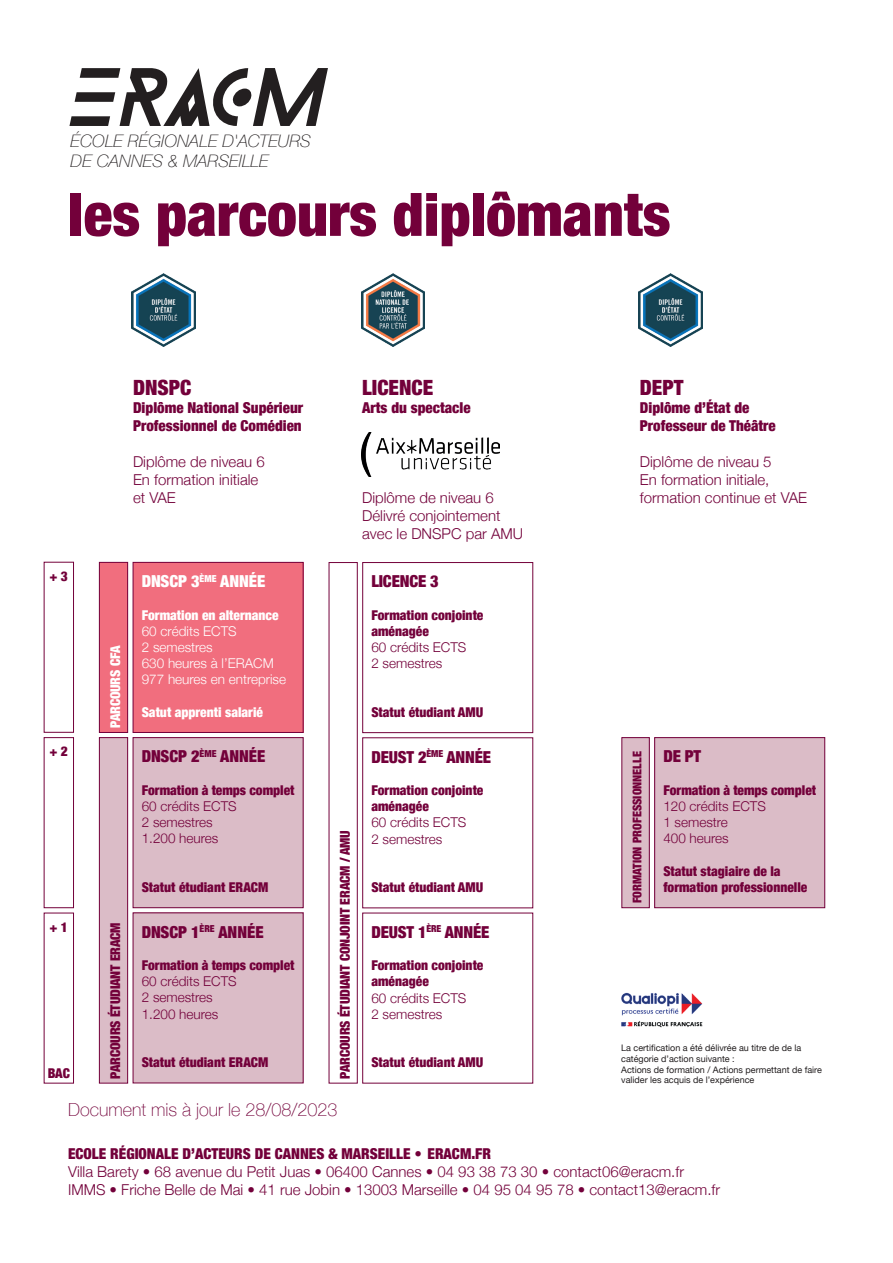
<style>
.page{position:relative;width:893px;height:1263px;background:#fff}
.page>*{position:absolute;margin:0;border:0;box-sizing:border-box;transform-origin:0 0}
.t1{font:900 condensed 60px "Helvetica Neue";color:#73003a}
.t2{font:900 condensed 21px "Helvetica Neue";color:#73003a}
.t3{font:100 18px "Helvetica Neue";color:#73003a}
.t4{font:italic 100 17.25px/20.7px "Helvetica Neue";color:#231f20}
.t5{font:900 condensed 16.5px "Helvetica Neue";letter-spacing:-.01em;color:#73003a}
.t6{font:900 condensed 16.5px "Helvetica Neue";letter-spacing:-.005em;color:#fff}
.t7{font:300 15px/18px "Helvetica Neue";color:#73003a}
.t8{font:900 condensed 15px/18px "Helvetica Neue";color:#73003a}
.t9{font:900 condensed 13.5px/16.2px "Helvetica Neue";color:#73003a}
.t10{font:300 13.5px/16.2px "Helvetica Neue";color:#73003a}
.t11{font:300 13.5px/16.2px "Helvetica Neue";color:#fff}
.t12{font:900 condensed 13.5px "Helvetica Neue";color:#fff}
.t13{font:900 condensed 12px "Helvetica Neue";color:#73003a}
.t14{font:9px/10.8px "Helvetica Neue";color:#231f20}
</style>
<div class="page">
<svg style="left:69px;top:68px;width:259px;height:58px"></svg>
<div style="left:655px;top:738px;width:170px;height:170px;background:#dbbcc7"></div>
<div style="left:654px;top:737px;width:171px;height:171px;border:1px solid #73003a"></div>
<div style="left:622px;top:738px;width:27px;height:170px;background:#dbbcc7"></div>
<img style="left:639px;top:273px;width:63px;height:73px">
<div style="left:133px;top:913px;width:170px;height:170px;background:#dbbcc7"></div>
<div style="left:133px;top:738px;width:170px;height:170px;background:#dbbcc7"></div>
<div style="left:133px;top:737px;width:170px;height:171px;border:1px solid #73003a"></div>
<div style="left:133px;top:562px;width:170px;height:170px;background:#f16e7e"></div>
<div style="left:133px;top:562px;width:170px;height:171px;border:1px solid #73003a"></div>
<div style="left:99px;top:738px;width:29px;height:345px;background:#dbbcc7"></div>
<div style="left:99px;top:737px;width:29px;height:346px;border:1px solid #73003a"></div>
<div style="left:99px;top:562px;width:29px;height:170px;background:#f16e7e"></div>
<div style="left:99px;top:562px;width:29px;height:171px;border:1px solid #73003a"></div>
<img style="left:132px;top:273px;width:63px;height:73px">
<div style="left:362px;top:562px;width:171px;height:171px;border:1px solid #73003a"></div>
<img style="left:362px;top:273px;width:63px;height:73px">
<img style="left:362px;top:433px;width:137px;height:43px">
<img style="left:621px;top:992px;width:82px;height:36px">
<div style="left:44px;top:913px;width:30px;height:170px;border:1px solid #73003a"></div>
<div style="left:44px;top:737px;width:30px;height:171px;border:1px solid #73003a"></div>
<div style="left:44px;top:562px;width:30px;height:170px;border:1px solid #73003a"></div>
<p class="t4" style="left:71px;top:129px;width:242px">ÉCOLE RÉGIONALE D'ACTEURS<br>DE CANNES &amp; MARSEILLE</p>
<h1 class="t1" style="left:68px;top:165px;width:604px">les parcours diplômants</h1>
<h2 class="t2" style="left:133px;top:370px;width:60px">DNSPC</h2>
<p class="t8" style="left:133px;top:398px;width:172px">Diplôme National Supérieur<br>Professionnel de Comédien</p>
<p class="t7" style="left:133px;top:452px;width:133px">Diplôme de niveau 6<br>En formation initiale et VAE</p>
<h2 class="t2" style="left:362px;top:370px;width:73px">LICENCE</h2>
<p class="t8" style="left:362px;top:398px;width:110px">Arts du spectacle</p>
<p class="t7" style="left:362px;top:488px;width:162px">Diplôme de niveau 6<br>Délivré conjointement avec le DNSPC par AMU</p>
<h2 class="t2" style="left:640px;top:370px;width:45px">DEPT</h2>
<p class="t8" style="left:640px;top:398px;width:137px">Diplôme d’État de<br>Professeur de Théâtre</p>
<p class="t7" style="left:640px;top:452px;width:169px">Diplôme de niveau 5<br>En formation initiale, formation continue et VAE</p>
<p class="t9" style="left:50px;top:567px;width:20px">+ 3</p>
<p class="t12" style="left:104px;top:728px;width:84px;rotate:-90deg">PARCOURS CFA</p>
<p class="t6" style="left:142px;top:568px;width:125px">DNSCP 3<sup>ÈME</sup> ANNÉE</p>
<p class="t12" style="left:142px;top:604px;width:138px">Formation en alternance</p>
<p class="t11" style="left:142px;top:622px;width:146px">60 crédits ECTS<br>2 semestres<br>630 heures à l’ERACM<br>977 heures en entreprise</p>
<p class="t12" style="left:142px;top:701px;width:123px">Satut apprenti salarié</p>
<p class="t5" style="left:371px;top:568px;width:69px">LICENCE 3</p>
<p class="t9" style="left:371px;top:606px;width:114px">Formation conjointe aménagée</p>
<p class="t10" style="left:371px;top:638px;width:97px">60 crédits ECTS<br>2 semestres</p>
<p class="t9" style="left:371px;top:703px;width:113px">Statut étudiant AMU</p>
<p class="t9" style="left:50px;top:743px;width:20px">+ 2</p>
<p class="t9" style="left:50px;top:918px;width:20px">+ 1</p>
<p class="t9" style="left:48px;top:1064px;width:24px">BAC</p>
<p class="t9" style="left:106px;top:1079px;width:158px;rotate:-90deg">PARCOURS ÉTUDIANT ERACM</p>
<p class="t5" style="left:142px;top:743px;width:125px">DNSCP 2<sup>ÈME</sup> ANNÉE</p>
<p class="t9" style="left:142px;top:781px;width:154px">Formation à temps complet</p>
<p class="t10" style="left:142px;top:797px;width:97px">60 crédits ECTS<br>2 semestres<br>1.200 heures</p>
<p class="t9" style="left:142px;top:878px;width:128px">Statut étudiant ERACM</p>
<p class="t5" style="left:142px;top:918px;width:123px">DNSCP 1<sup>ÈRE</sup> ANNÉE</p>
<p class="t9" style="left:142px;top:956px;width:154px">Formation à temps complet</p>
<p class="t10" style="left:142px;top:972px;width:97px">60 crédits ECTS<br>2 semestres<br>1.200 heures</p>
<p class="t9" style="left:142px;top:1053px;width:128px">Statut étudiant ERACM</p>
<p class="t9" style="left:336px;top:1079px;width:250px;rotate:-90deg">PARCOURS ÉTUDIANT CONJOINT ERACM / AMU</p>
<p class="t5" style="left:371px;top:743px;width:121px">DEUST 2<sup>ÈME</sup> ANNÉE</p>
<p class="t9" style="left:371px;top:781px;width:114px">Formation conjointe aménagée</p>
<p class="t10" style="left:371px;top:813px;width:97px">60 crédits ECTS<br>2 semestres</p>
<p class="t9" style="left:371px;top:878px;width:113px">Statut étudiant AMU</p>
<p class="t5" style="left:371px;top:918px;width:120px">DEUST 1<sup>ÈRE</sup> ANNÉE</p>
<p class="t9" style="left:371px;top:956px;width:114px">Formation conjointe aménagée</p>
<p class="t10" style="left:371px;top:989px;width:97px">60 crédits ECTS<br>2 semestres</p>
<p class="t9" style="left:371px;top:1054px;width:113px">Statut étudiant AMU</p>
<p class="t13" style="left:627px;top:903px;width:153px;rotate:-90deg">FORMATION PROFESSIONNELLE</p>
<p class="t5" style="left:663px;top:743px;width:39px">DE PT</p>
<p class="t9" style="left:663px;top:781px;width:154px">Formation à temps complet</p>
<p class="t10" style="left:663px;top:797px;width:104px">120 crédits ECTS<br>1 semestre<br>400 heures</p>
<p class="t9" style="left:663px;top:862px;width:146px">Statut stagiaire de la formation professionnelle</p>
<p class="t14" style="left:621px;top:1043px;width:202px">La certification a été délivrée au titre de de la catégorie d’action suivante :<br>Actions de formation / Actions permettant de faire valider les acquis de l’expérience</p>
<h3 class="t3" style="left:68px;top:1096px;width:271px">Document mis à jour le 28/08/2023</h3>
<p class="t8" style="left:68px;top:1144px;width:425px">ECOLE RÉGIONALE D’ACTEURS DE CANNES &amp; MARSEILLE • ERACM.FR</p>
<p class="t7" style="left:68px;top:1161px;width:654px">Villa Barety • 68 avenue du Petit Juas • 06400 Cannes • 04 93 38 73 30 • contact06@eracm.fr<br>IMMS • Friche Belle de Mai • 41 rue Jobin • 13003 Marseille • 04 95 04 95 78 • contact13@eracm.fr</p>
</div>
